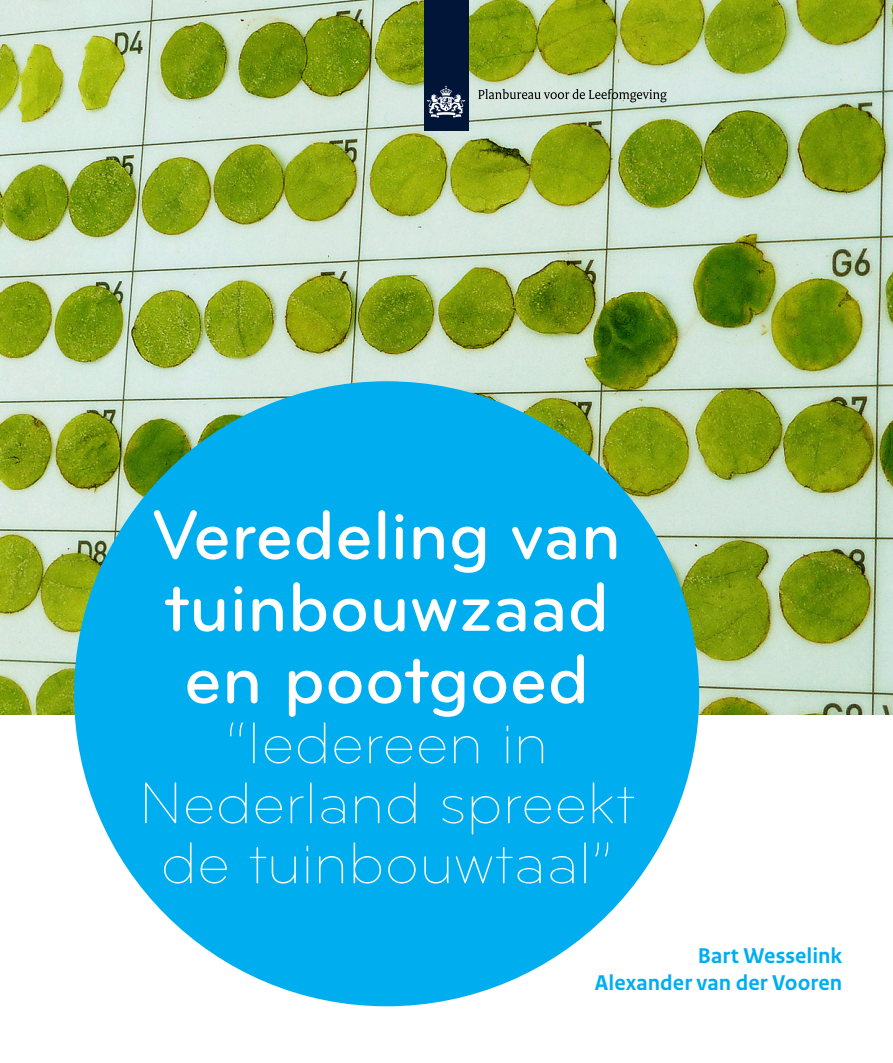
<style>
.page{position:relative;width:893px;height:1063px;background:#fff}
.page>*{position:absolute;margin:0;border:0;box-sizing:border-box;transform-origin:0 0}
.Title_Titlepage{font:500 72px/72px "Bryant";color:#fff}
.Title_Titlepage-2{font:300 60px/60px "Bryant";color:#fff;text-align:center}
.Author{font:700 22.5px/27px "Rijksoverheid Sans Text";color:#00aeef;text-align:right}
</style>
<div class="page">
<img style="left:0;top:0;width:893px;height:715px">
<div style="left:424px;top:0;width:44px;height:130px;background:#001537"></div>
<svg style="left:427px;top:86px;width:38px;height:32px"></svg>
<svg style="left:478px;top:89px;width:189px;height:13px;background:#a7b5ae"></svg>
<div style="left:74px;top:381px;width:625px;height:625px;background:#00aeef;border-radius:50%"></div>
<p class="Title_Titlepage" style="left:152px;top:499px;width:471px">Veredeling van tuinbouwzaad en pootgoed</p>
<p class="Title_Titlepage-2" style="left:139px;top:714px;width:497px">“Iedereen in<br>Nederland spreekt de tuinbouwtaal”</p>
<p class="Author" style="left:595px;top:943px;width:249px">Bart Wesselink<br>Alexander van der Vooren</p>
</div>
